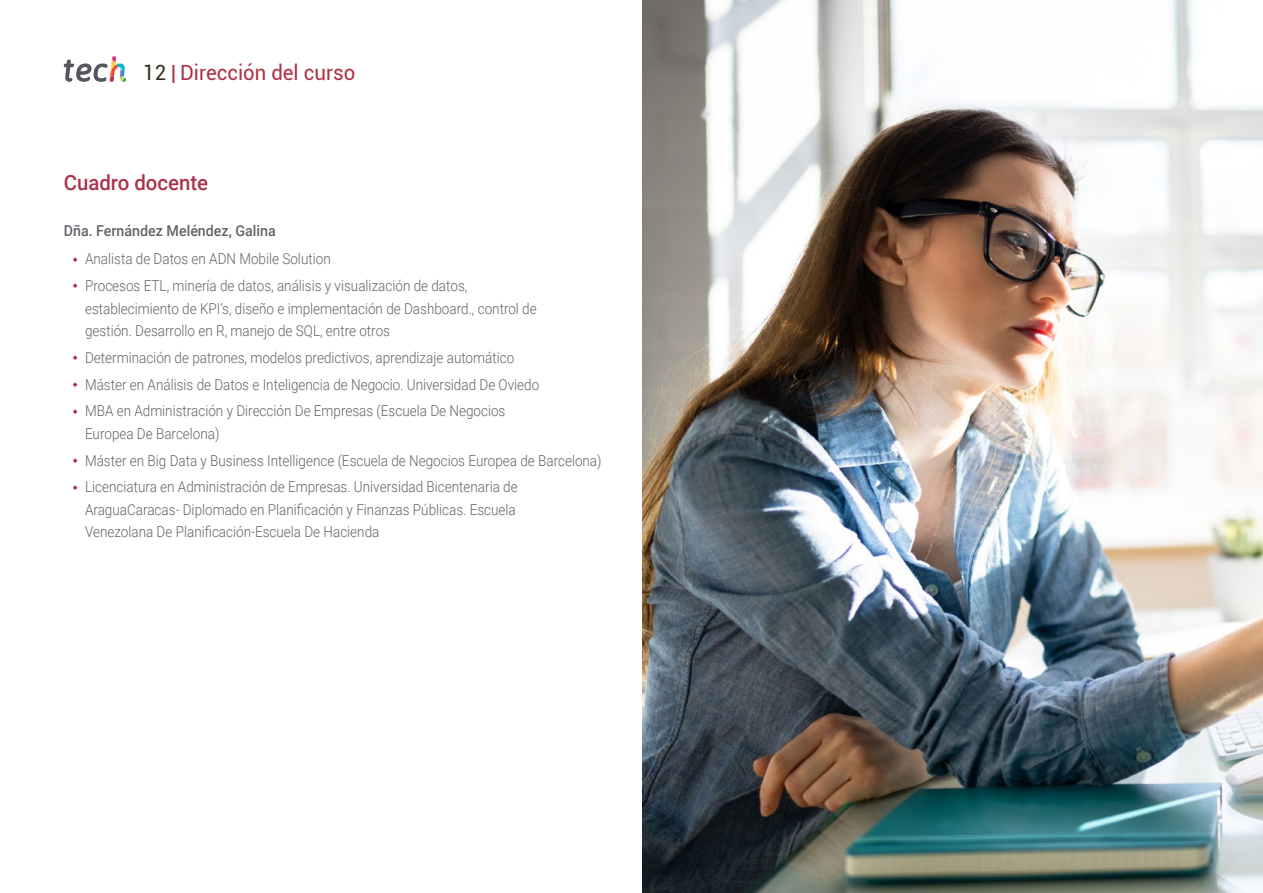
<style>
.page{position:relative;width:1263px;height:893px;background:#fff}
.page>*{position:absolute;margin:0;border:0;box-sizing:border-box;transform-origin:0 0}
.t1{font:21px "Roboto";color:#ae2f42}
.t2{font:500 21px "Roboto";color:#a9354b}
.t3{font:300 15px/26.7px "Roboto";color:#61646a;scale:.9 1}
.t4{font:500 15px "Roboto";color:#61646a;scale:.95 1}
.s1{color:#312e20}
</style>
<div class="page">
<img style="left:642px;top:0;width:621px;height:893px">
<svg style="left:64px;top:56px;width:62px;height:26px"></svg>
<h1 class="t1" style="left:143px;top:57px;width:214px"><span class="s1">12</span> | Dirección del curso</h1>
<h1 class="t2" style="left:64px;top:168px;width:146px">Cuadro docente</h1>
<p class="t4" style="left:64px;top:220px;width:225px">Dña. Fernández Meléndez, Galina</p>
<p class="t3" style="left:85px;top:245px;width:426px">Analista de Datos en ADN Mobile Solution<br>Procesos ETL, minería de datos, análisis y visualización de datos,</p>
<p class="t3" style="left:85px;top:296px;width:503px;line-height:22.5px">establecimiento de KPI’s, diseño e implementación de Dashboard., control de gestión. Desarrollo en R, manejo de SQL, entre otros</p>
<p class="t3" style="left:85px;top:344px;width:506px">Determinación de patrones, modelos predictivos, aprendizaje automático<br>Máster en Análisis de Datos e Inteligencia de Negocio. Universidad De Oviedo<br>MBA en Administración y Dirección De Empresas (Escuela De Negocios</p>
<p class="t3" style="left:85px;top:420px;width:575px">Europea De Barcelona)<br>Máster en Big Data y Business Intelligence (Escuela de Negocios Europea de Barcelona)<br>Licenciatura en Administración de Empresas. Universidad Bicentenaria de</p>
<p class="t3" style="left:85px;top:498px;width:480px;line-height:22.5px">AraguaCaracas- Diplomado en Planificación y Finanzas Públicas. Escuela<br>Venezolana De Planificación-Escuela De Hacienda</p>
</div>
